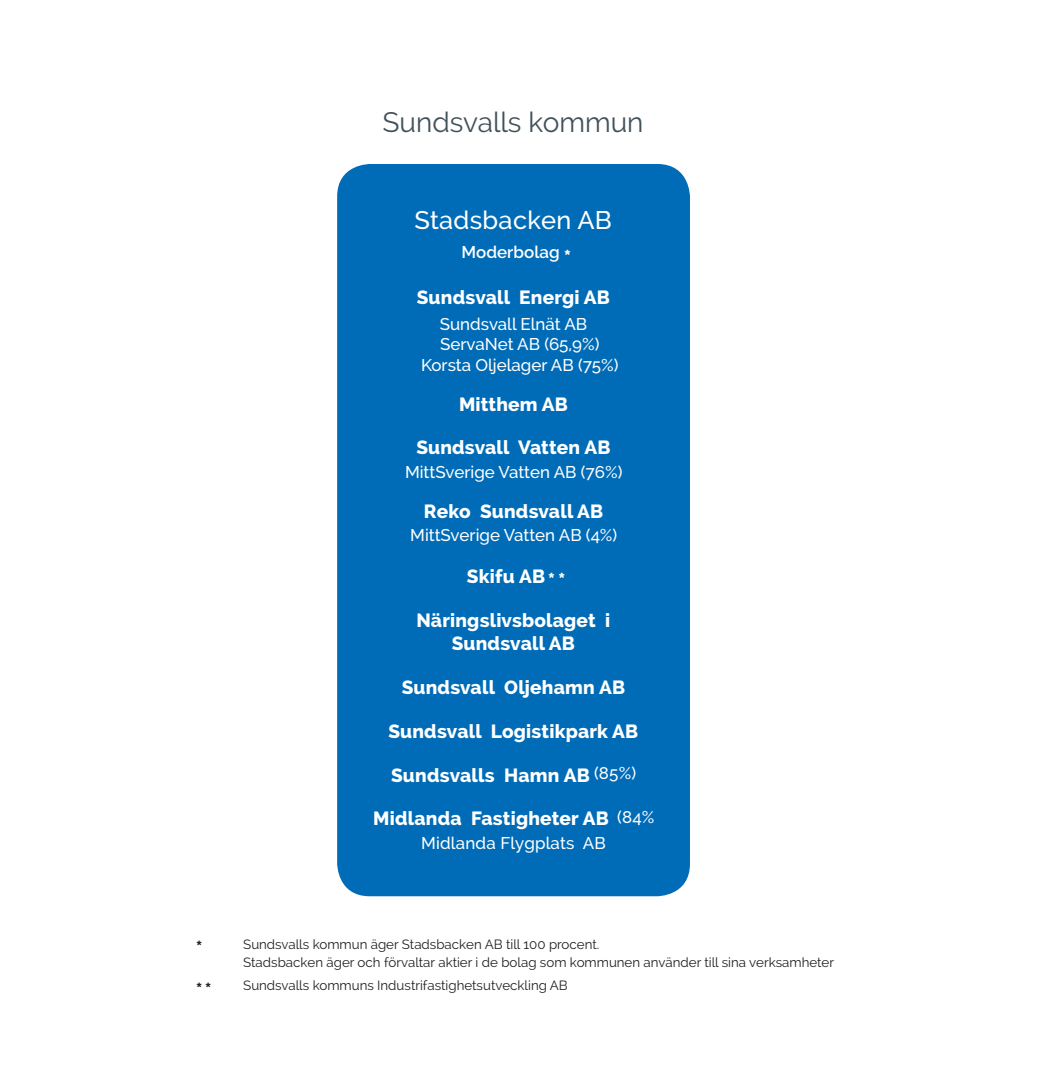
<style>
.page{position:relative;width:1042px;height:1086px;background:#fff}
.page>*{position:absolute;margin:0;border:0;box-sizing:border-box;transform-origin:0 0}
.Rubrik1_Svartvik1{font:28px "Raleway";color:#425159}
.t1{font:500 25.38px "Raleway";letter-spacing:.01em;color:#fff}
.t2{font:700 19.95px "Raleway";color:#231f20}
.t3{font:800 19.07px/22.8px "Raleway";letter-spacing:.01em;color:#fff;text-align:center}
.Styckeformat_3{font:500 16.97px "Raleway";color:#fff}
.t4{font:600 16.97px "Raleway";color:#fff}
.t5{font:13.3px/18.4px "Raleway";color:#231f20}
.s1{font-weight:800;font-size:21.18px}
.s2{font-size:21.18px}
.s3{font-weight:500;font-size:16.97px}
.s4{font-weight:700;font-size:19.95px}
</style>
<div class="page">
<div style="left:337px;top:164px;width:353px;height:732px;background:#006cb7;border-radius:33px"></div>
<p class="Rubrik1_Svartvik1" style="left:382px;top:106px;width:262px">Sundsvalls kommun</p>
<p class="t1" style="left:415px;top:206px;width:199px">Stadsbacken AB</p>
<p class="t4" style="left:461px;top:243px;width:111px">Moderbolag <span class="s1">*</span></p>
<p class="t3" style="left:417px;top:286px;width:195px">Sundsvall Energi AB</p>
<p class="Styckeformat_3" style="left:440px;top:314px;width:149px">Sundsvall Elnät AB</p>
<p class="Styckeformat_3" style="left:440px;top:335px;width:161px">ServaNet AB (65,9%)</p>
<p class="Styckeformat_3" style="left:421px;top:355px;width:199px">Korsta Oljelager AB (75%)</p>
<p class="t3" style="left:459px;top:393px;width:110px">Mitthem AB</p>
<p class="t3" style="left:416px;top:436px;width:196px">Sundsvall Vatten AB</p>
<p class="Styckeformat_3" style="left:405px;top:462px;width:219px">MittSverige Vatten AB (76%)</p>
<p class="t3" style="left:424px;top:500px;width:181px">Reko Sundsvall AB</p>
<p class="Styckeformat_3" style="left:410px;top:525px;width:209px">MittSverige Vatten AB (4%)</p>
<p class="t3" style="left:467px;top:565px;width:100px">Skifu AB<span class="s2">* *</span></p>
<p class="t3" style="left:416px;top:609px;width:195px">Näringslivsbolaget i<br>Sundsvall AB</p>
<p class="t3" style="left:402px;top:676px;width:225px">Sundsvall Oljehamn AB</p>
<p class="t3" style="left:388px;top:720px;width:251px">Sundsvall Logistikpark AB</p>
<p class="t3" style="left:391px;top:764px;width:247px">Sundsvalls Hamn AB <span class="s3">(85%)</span></p>
<p class="t3" style="left:373px;top:807px;width:283px">Midlanda Fastigheter AB <span class="s3">(84%</span></p>
<p class="Styckeformat_3" style="left:421px;top:833px;width:186px">Midlanda Flygplats AB</p>
<p class="t5" style="left:243px;top:935px;width:592px;text-indent:-47px"><span class="s4">*</span> Sundsvalls kommun äger Stadsbacken AB till 100 procent.<br>Stadsbacken äger och förvaltar aktier i de bolag som kommunen använder till sina verksamheter</p>
<p class="t2" style="left:196px;top:978px;width:17px">* *</p>
<p class="t5" style="left:243px;top:976px;width:326px">Sundsvalls kommuns Industrifastighetsutveckling AB</p>
</div>
